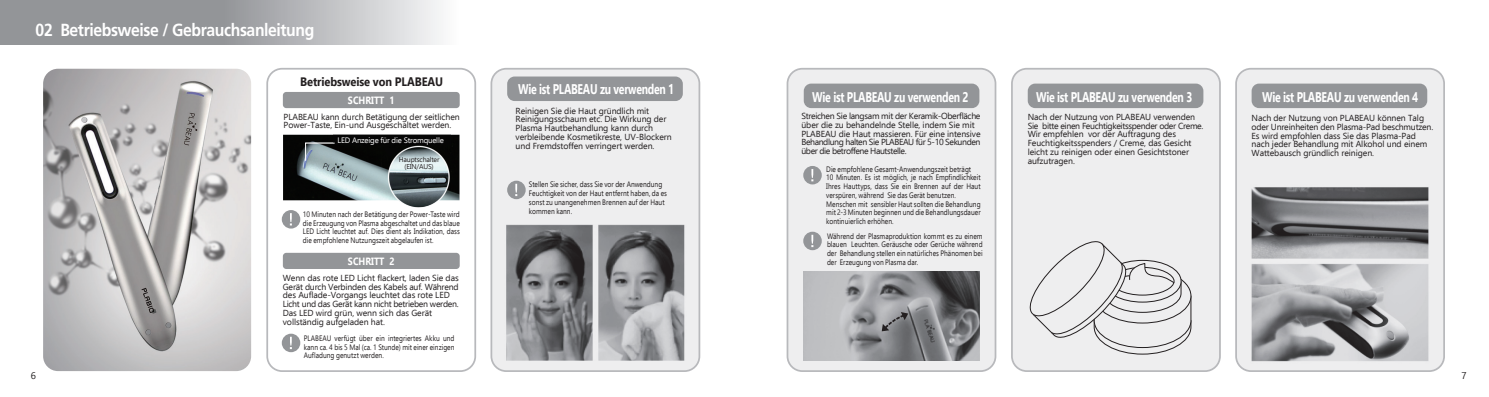
<style>
.page{position:relative;width:1489px;height:397px;background:#fff}
.page>*{position:absolute;margin:0;border:0;box-sizing:border-box;transform-origin:0 0}
.t1{font:700 17.5px "Frutiger LT Std";letter-spacing:-.025em;color:#fff;scale:.9 1}
.t2{font:700 14px "Ebrima";letter-spacing:-.025em;color:#fff;scale:.75 1}
.t3{font:700 12.25px "Ebrima";letter-spacing:-.01em;color:#231f20;scale:.9 1}
.t4{font:700 10.5px "Ebrima";color:#fff;scale:.85 1}
.t5{font:9.62px "Ebrima";color:#231f20}
.t6{font:8.75px/8.8px "Ebrima";letter-spacing:-.01em;color:#231f20}
.t7{font:8.75px/8.8px "Ebrima";letter-spacing:-.035em;color:#231f20}
.t8{font:7.88px/8.8px "Ebrima";color:#231f20;text-align:justify;scale:.85 1}
.t9{font:7.88px "Ebrima";letter-spacing:-.025em;color:#fff}
.t10{font:7px/7px "Ebrima";letter-spacing:-.025em;color:#231f20;text-align:center}
</style>
<div class="page">
<svg style="left:0;top:0;width:441px;height:45px;background:#aaacae"></svg>
<div style="left:787px;top:69px;width:208px;height:302px;background:#eeeeef;border-radius:15px"></div>
<div style="left:786px;top:68px;width:210px;height:304px;border:2px solid #b8b9bc;border-radius:15px"></div>
<img style="left:803px;top:271px;width:176px;height:89px">
<svg style="left:880px;top:312px;width:29px;height:20px"></svg>
<img style="left:43px;top:69px;width:208px;height:302px">
<div style="left:266px;top:68px;width:210px;height:304px;border:2px solid #b8b9bc;border-radius:15px"></div>
<div style="left:282px;top:210px;width:18px;height:18px;background:#939598;border-radius:50%"></div>
<svg style="left:290px;top:213px;width:2px;height:12px"></svg>
<div style="left:491px;top:69px;width:208px;height:302px;background:#eeeeef;border-radius:15px"></div>
<div style="left:490px;top:68px;width:210px;height:304px;border:2px solid #b8b9bc;border-radius:15px"></div>
<div style="left:507px;top:181px;width:18px;height:18px;background:#939598;border-radius:50%"></div>
<svg style="left:515px;top:184px;width:2px;height:12px"></svg>
<div style="left:507px;top:77px;width:175px;height:24px;background:#939598;border-radius:7px"></div>
<div style="left:1235px;top:69px;width:208px;height:302px;background:#eeeeef;border-radius:15px"></div>
<div style="left:1235px;top:68px;width:209px;height:304px;border:2px solid #b8b9bc;border-radius:15px"></div>
<div style="left:1251px;top:84px;width:175px;height:24px;background:#939598;border-radius:7px"></div>
<div style="left:803px;top:166px;width:18px;height:18px;background:#939598;border-radius:50%"></div>
<svg style="left:811px;top:169px;width:2px;height:12px"></svg>
<div style="left:803px;top:232px;width:18px;height:18px;background:#939598;border-radius:50%"></div>
<svg style="left:811px;top:235px;width:2px;height:12px"></svg>
<div style="left:803px;top:84px;width:176px;height:24px;background:#939598;border-radius:7px"></div>
<div style="left:1011px;top:69px;width:208px;height:302px;background:#eeeeef;border-radius:15px"></div>
<div style="left:1011px;top:68px;width:209px;height:304px;border:2px solid #b8b9bc;border-radius:15px"></div>
<div style="left:1027px;top:84px;width:176px;height:24px;background:#939598;border-radius:7px"></div>
<div style="left:282px;top:334px;width:18px;height:18px;background:#939598;border-radius:50%"></div>
<svg style="left:290px;top:337px;width:2px;height:12px"></svg>
<div style="left:283px;top:253px;width:176px;height:16px;background:#939598;border-radius:3px"></div>
<div style="left:283px;top:92px;width:176px;height:16px;background:#939598;border-radius:3px"></div>
<img style="left:506px;top:224px;width:179px;height:136px">
<img style="left:1251px;top:187px;width:178px;height:175px">
<img style="left:283px;top:135px;width:176px;height:73px">
<div style="left:333px;top:135px;width:117px;height:10px;background:#060606"></div>
<svg style="left:383px;top:147px;width:18px;height:10px"></svg>
<svg style="left:305px;top:142px;width:30px;height:20px"></svg>
<svg style="left:1029px;top:241px;width:162px;height:114px"></svg>
<h1 class="t1" style="left:36px;top:19px;width:311px">02 Betriebsweise / Gebrauchsanleitung</h1>
<h3 class="t3" style="left:300px;top:73px;width:160px">Betriebsweise von PLABEAU</h3>
<h3 class="t4" style="left:348px;top:92px;width:56px">SCHRITT 1</h3>
<p class="t9" style="left:337px;top:135px;width:108px">LED Anzeige für die Stromquelle</p>
<p class="t10" style="left:398px;top:156px;width:42px">Hauptschalter (EIN/AUS)</p>
<p class="t6" style="left:284px;top:112px;width:178px">PLABEAU kann durch Betätigung der seitlichen<br>Power-Taste, Ein-und Ausgeschaltet werden.</p>
<p class="t8" style="left:303px;top:209px;width:186px">10 Minuten nach der Betätigung der Power-Taste wird die Erzeugung von Plasma abgeschaltet und das blaue LED Licht leuchtet auf. Dies dient als Indikation, dass die empfohlene Nutzungszeit abgelaufen ist.</p>
<h3 class="t4" style="left:348px;top:253px;width:56px">SCHRITT 2</h3>
<p class="t6" style="left:283px;top:273px;width:177px">Wenn das rote LED Licht flackert, laden Sie das Gerät durch Verbinden des Kabels auf. Während des Auflade-Vorgangs leuchtet das rote LED Licht und das Gerät kann nicht betrieben werden.<br>Das LED wird grün, wenn sich das Gerät vollständig aufgeladen hat.</p>
<p class="t8" style="left:304px;top:333px;width:179px">PLABEAU verfügt über ein integriertes Akku und kann ca. 4 bis 5 Mal (ca. 1 Stunde) mit einer einzigen Aufladung genutzt werden.</p>
<h2 class="t2" style="left:518px;top:78px;width:210px">Wie ist PLABEAU zu verwenden 1</h2>
<p class="t6" style="left:515px;top:106px;width:158px">Reinigen Sie die Haut gründlich mit Reinigungsschaum etc. Die Wirkung der Plasma Hautbehandlung kann durch verbleibende Kosmetikreste, UV-Blockern und Fremdstoffen verringert werden.</p>
<p class="t8" style="left:529px;top:180px;width:164px;text-align:left">Stellen Sie sicher, dass Sie vor der Anwendung Feuchtigkeit von der Haut entfernt haben, da es sonst zu unangenehmen Brennen auf der Haut kommen kann.</p>
<h2 class="t2" style="left:812px;top:86px;width:210px">Wie ist PLABEAU zu verwenden 2</h2>
<h2 class="t2" style="left:1036px;top:86px;width:210px">Wie ist PLABEAU zu verwenden 3</h2>
<h2 class="t2" style="left:1261px;top:86px;width:210px">Wie ist PLABEAU zu verwenden 4</h2>
<p class="t7" style="left:801px;top:111px;width:181px">Streichen Sie langsam mit der Keramik-Oberfläche über die zu behandelnde Stelle, indem Sie mit PLABEAU die Haut massieren. Für eine intensive Behandlung halten Sie PLABEAU für 5-10 Sekunden über die betroffene Hautstelle.</p>
<p class="t6" style="left:1027px;top:112px;width:177px">Nach der Nutzung von PLABEAU verwenden Sie bitte einen Feuchtigkeitsspender oder Creme.<br>Wir empfehlen vor der Auftragung des Feuchtigkeitsspenders / Creme, das Gesicht leicht zu reinigen oder einen Gesichtstoner aufzutragen.</p>
<p class="t6" style="left:1251px;top:114px;width:183px">Nach der Nutzung von PLABEAU können Talg oder Unreinheiten den Plasma-Pad beschmutzen.<br>Es wird empfohlen dass Sie das Plasma-Pad nach jeder Behandlung mit Alkohol und einem Wattebausch gründlich reinigen.</p>
<p class="t8" style="left:826px;top:164px;width:183px;text-align:left">Die empfohlene Gesamt-Anwendungszeit beträgt<br>10 Minuten. Es ist möglich, je nach Empfindlichkeit Ihres Hauttyps, dass Sie ein Brennen auf der Haut verspüren, während Sie das Gerät benutzen.<br>Menschen mit sensibler Haut sollten die Behandlung mit 2-3 Minuten beginnen und die Behandlungsdauer kontinuierlich erhöhen.</p>
<p class="t8" style="left:827px;top:231px;width:184px">Während der Plasmaproduktion kommt es zu einem blauen Leuchten. Geräusche oder Gerüche während der Behandlung stellen ein natürliches Phänomen bei der Erzeugung von Plasma dar.</p>
<p class="t5" style="left:31px;top:369px;width:7px">6</p>
<p class="t5" style="left:1461px;top:369px;width:7px">7</p>
</div>
